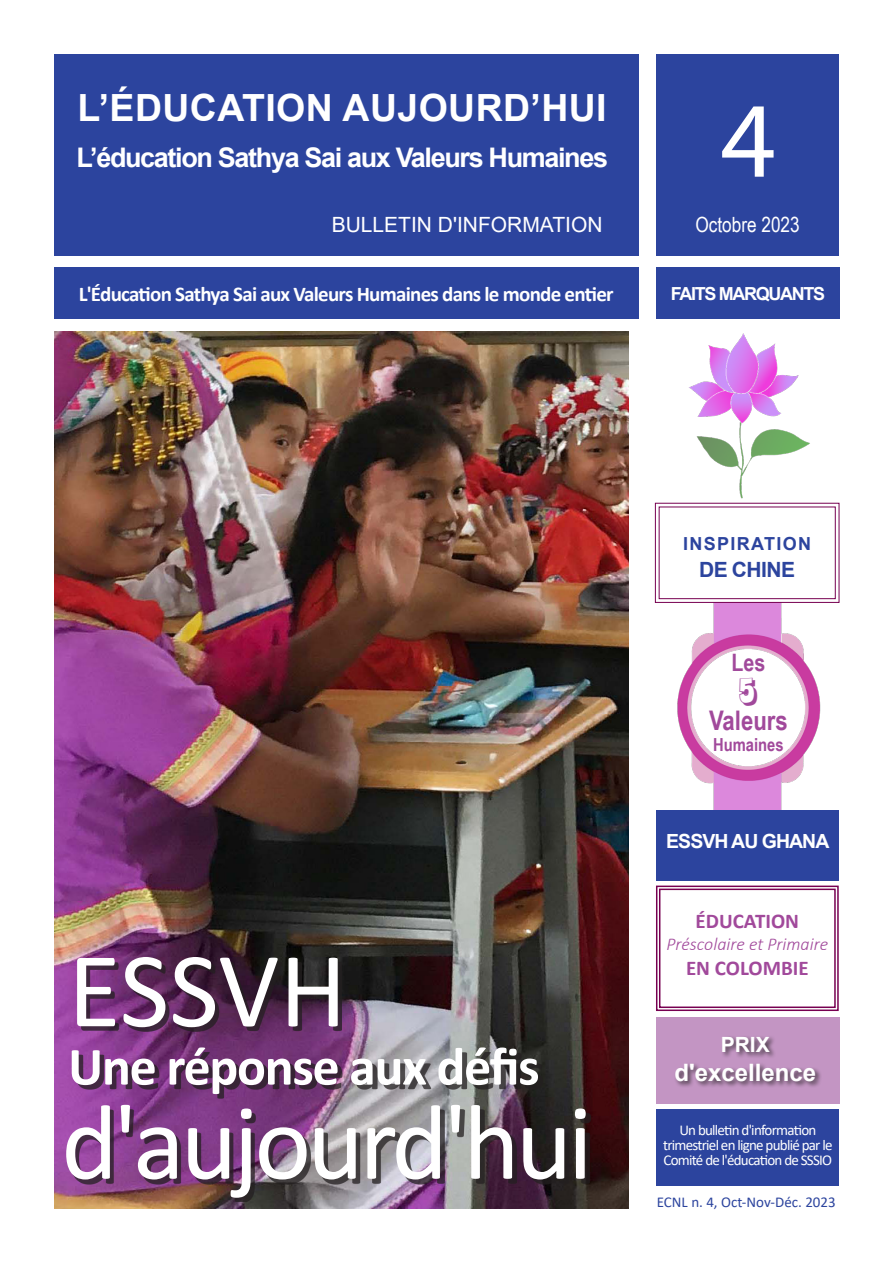
<style>
.page{position:relative;width:893px;height:1263px;background:#fff}
.page>*{position:absolute;margin:0;border:0;box-sizing:border-box;transform-origin:0 0}
.t1{font:108px "Calibri";letter-spacing:-.04em;color:#fff}
.t2{font:108px "Myriad Pro";color:#fff}
.t3{font:700 54px "Calibri";letter-spacing:-.025em;color:#fff}
.t4{font:700 37.5px "Arial";letter-spacing:.01em;color:#fff}
.t5{font:700 27px "Arial";letter-spacing:-.05em;color:#fff}
.t6{font:700 27px "Arial Narrow";color:#a1499b}
.t7{font:700 24px "Arial";color:#fff}
.t8{font:700 24px "Arial Narrow";color:#a1499b}
.t9{font:24px "Agent Red";color:#a1499b}
.t10{font:700 21px "Calibri";letter-spacing:-.035em;color:#fff}
.t11{font:21px "Arial";color:#fff}
.t12{font:700 21px "Calibri";color:#a1499b}
.t13{font:21px "Arial Narrow";color:#fff}
.t14{font:700 21px "Arial";letter-spacing:-.025em;color:#2c449e}
.t15{font:700 21px "Arial";color:#fff}
.t16{font:700 19.5px "Arial";letter-spacing:-.05em;color:#fff}
.t17{font:italic 300 18px "Calibri";color:#a1499b}
.t18{font:700 18px "Arial";letter-spacing:-.075em;color:#fff}
.t19{font:700 18px "Arial";letter-spacing:.075em;color:#2c449e}
.t20{font:700 18px "Arial Narrow";color:#a1499b}
.t21{font:15px/15px "Calibri";letter-spacing:-.05em;color:#fff}
.t22{font:15px "Calibri";color:#2c449e}
</style>
<div class="page">
<svg style="left:656px;top:885px;width:183px;height:126px"></svg>
<div style="left:659px;top:888px;width:177px;height:120px;border:1px solid #770051"></div>
<div style="left:54px;top:54px;width:584px;height:201px;background:#2c449e"></div>
<div style="left:656px;top:54px;width:183px;height:201px;background:#2c449e"></div>
<img style="left:54px;top:332px;width:574px;height:877px">
<img style="left:689px;top:333px;width:121px;height:166px">
<img style="left:677px;top:603px;width:144px;height:207px">
<svg style="left:655px;top:502px;width:185px;height:101px"></svg>
<div style="left:659px;top:507px;width:177px;height:92px;border:1px solid #770051"></div>
<div style="left:656px;top:1016px;width:183px;height:87px;background:#c395c3"></div>
<div style="left:82px;top:961px;width:260px;height:71px;background:#231f20;opacity:.75"></div>
<div style="left:54px;top:268px;width:584px;height:51px;background:#2c449e"></div>
<div style="left:657px;top:1109px;width:182px;height:76px;background:#2c449e"></div>
<div style="left:71px;top:1109px;width:520px;height:93px;background:#231f20;opacity:.75"></div>
<div style="left:656px;top:810px;width:183px;height:70px;background:#2c449e"></div>
<div style="left:656px;top:268px;width:184px;height:51px;background:#2c449e"></div>
<div style="left:76px;top:1052px;width:467px;height:46px;background:#231f20;opacity:.75"></div>
<div style="left:674px;top:1035px;width:149px;height:53px;background:#231f20;opacity:.75"></div>
<p class="t4" style="left:78px;top:81px;width:531px">L’ÉDUCATION AUJOURD’HUI</p>
<p class="t5" style="left:77px;top:139px;width:533px">L’éducation Sathya Sai aux Valeurs Humaines</p>
<p class="t11" style="left:332px;top:210px;width:272px">BULLETIN D'INFORMATION</p>
<p class="t10" style="left:79px;top:279px;width:536px">L'Éducation Sathya Sai aux Valeurs Humaines dans le monde entier</p>
<p class="t2" style="left:720px;top:74px;width:57px">4</p>
<p class="t13" style="left:695px;top:209px;width:106px">Octobre 2023</p>
<p class="t18" style="left:671px;top:281px;width:156px">FAITS MARQUANTS</p>
<p class="t1" style="left:68px;top:915px;width:280px">ESSVH</p>
<p class="t3" style="left:68px;top:1028px;width:473px">Une réponse aux défis</p>
<p class="t1" style="left:61px;top:1068px;width:533px">d'aujourd'hui</p>
<p class="t19" style="left:683px;top:531px;width:130px">INSPIRATION</p>
<p class="t14" style="left:699px;top:554px;width:97px">DE CHINE</p>
<p class="t8" style="left:731px;top:645px;width:35px">Les</p>
<p class="t9" style="left:737px;top:670px;width:23px">5</p>
<p class="t6" style="left:709px;top:700px;width:80px">Valeurs</p>
<p class="t20" style="left:713px;top:731px;width:72px">Humaines</p>
<p class="t16" style="left:666px;top:827px;width:165px">ESSVH AU GHANA</p>
<p class="t12" style="left:696px;top:906px;width:105px">ÉDUCATION</p>
<p class="t17" style="left:666px;top:933px;width:163px">Préscolaire et Primaire</p>
<p class="t12" style="left:686px;top:953px;width:124px">EN COLOMBIE</p>
<p class="t15" style="left:721px;top:1030px;width:51px">PRIX</p>
<p class="t7" style="left:674px;top:1055px;width:143px">d'excellence</p>
<p class="t21" style="left:679px;top:1122px;width:139px">Un bulletin d'information</p>
<p class="t21" style="left:663px;top:1137px;width:171px">trimestriel en ligne publié par le<br>Comité de l'éducation de SSSIO</p>
<p class="t22" style="left:657px;top:1192px;width:180px">ECNL n. 4, Oct-Nov-Déc. 2023</p>
</div>
